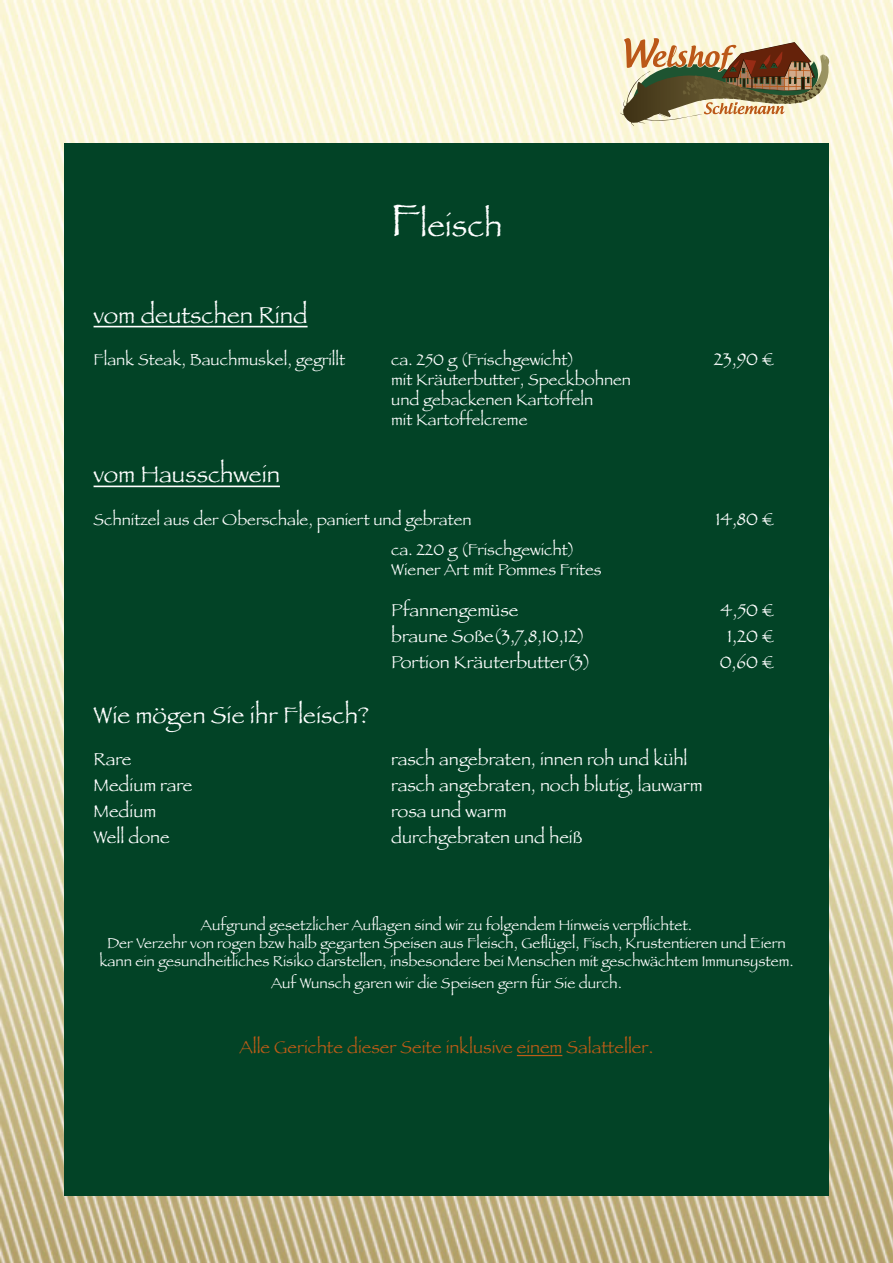
<style>
.page{position:relative;width:893px;height:1263px;background:#fff}
.page>*{position:absolute;margin:0;border:0;box-sizing:border-box;transform-origin:0 0}
.Head{font:33px "Papyrus";color:#fff}
.t1{font:24px "Papyrus";color:#fff}
.t2{font:18px "Papyrus";color:#fff}
.t3{font:18px "Papyrus";color:#bd5c17}
.t4{font:16.5px "Papyrus";color:#fff}
.t5{font:15px/18px "Papyrus";color:#fff;text-align:center}
.s1{font-size:48px}
</style>
<div class="page">
<img style="left:0;top:0;width:893px;height:1263px">
<div style="left:64px;top:143px;width:765px;height:1052px;background:#024326"></div>
<svg style="left:620px;top:38px;width:209px;height:88px;background:#ac9979"></svg>
<hr style="left:94px;top:326px;width:214px;height:1px;background:#fff">
<hr style="left:94px;top:486px;width:186px;height:1px;background:#fff">
<hr style="left:517px;top:1055px;width:45px;height:1px;background:#bd5c17">
<p class="Head" style="left:390px;top:205px;width:114px"><span class="s1">F</span>leisch</p>
<p class="t1" style="left:94px;top:300px;width:216px">vom deutschen Rind</p>
<p class="t4" style="left:94px;top:350px;width:253px">Flank Steak, Bauchmuskel, gegrillt</p>
<p class="t4" style="left:391px;top:350px;width:185px">ca. 250 g (Frischgewicht)</p>
<p class="t2" style="left:714px;top:349px;width:61px">23,90 €</p>
<p class="t4" style="left:391px;top:370px;width:241px">mit Kräuterbutter, Speckbohnen</p>
<p class="t4" style="left:391px;top:390px;width:203px">und gebackenen Kartoffeln</p>
<p class="t4" style="left:391px;top:409px;width:138px">mit Kartoffelcreme</p>
<p class="t1" style="left:94px;top:460px;width:188px">vom Hausschwein</p>
<p class="t4" style="left:94px;top:510px;width:379px">Schnitzel aus der Oberschale, paniert und gebraten</p>
<p class="t2" style="left:716px;top:508px;width:60px">14,80 €</p>
<p class="t4" style="left:391px;top:540px;width:185px">ca. 220 g (Frischgewicht)</p>
<p class="t4" style="left:391px;top:560px;width:212px">Wiener Art mit Pommes Frites</p>
<p class="t2" style="left:391px;top:600px;width:129px">Pfannengemüse</p>
<p class="t2" style="left:720px;top:600px;width:55px">4,50 €</p>
<p class="t2" style="left:391px;top:625px;width:196px">braune Soße(3,7,8,10,12)</p>
<p class="t2" style="left:727px;top:625px;width:48px">1,20 €</p>
<p class="t2" style="left:391px;top:651px;width:201px">Portion Kräuterbutter(3)</p>
<p class="t2" style="left:720px;top:651px;width:56px">0,60 €</p>
<p class="t1" style="left:94px;top:700px;width:277px">Wie mögen Sie ihr Fleisch?</p>
<p class="t2" style="left:94px;top:749px;width:39px">Rare</p>
<p class="t2" style="left:391px;top:749px;width:298px">rasch angebraten, innen roh und kühl</p>
<p class="t2" style="left:94px;top:775px;width:100px">Medium rare</p>
<p class="t2" style="left:391px;top:775px;width:313px">rasch angebraten, noch blutig, lauwarm</p>
<p class="t2" style="left:94px;top:800px;width:64px">Medium</p>
<p class="t2" style="left:391px;top:800px;width:117px">rosa und warm</p>
<p class="t2" style="left:94px;top:826px;width:78px">Well done</p>
<p class="t2" style="left:391px;top:826px;width:193px">durchgebraten und heiß</p>
<p class="t5" style="left:201px;top:916px;width:492px">Aufgrund gesetzlicher Auflagen sind wir zu folgendem Hinweis verpflichtet.</p>
<p class="t5" style="left:99px;top:934px;width:696px">Der Verzehr von rogen bzw halb gegarten Speisen aus Fleisch, Geflügel, Fisch, Krustentieren und Eiern kann ein gesundheitliches Risiko darstellen, insbesondere bei Menschen mit geschwächtem Immunsystem.</p>
<p class="t5" style="left:271px;top:973px;width:352px">Auf Wunsch garen wir die Speisen gern für Sie durch.</p>
<p class="t3" style="left:239px;top:1036px;width:415px">Alle Gerichte dieser Seite inklusive einem Salatteller.</p>
</div>
